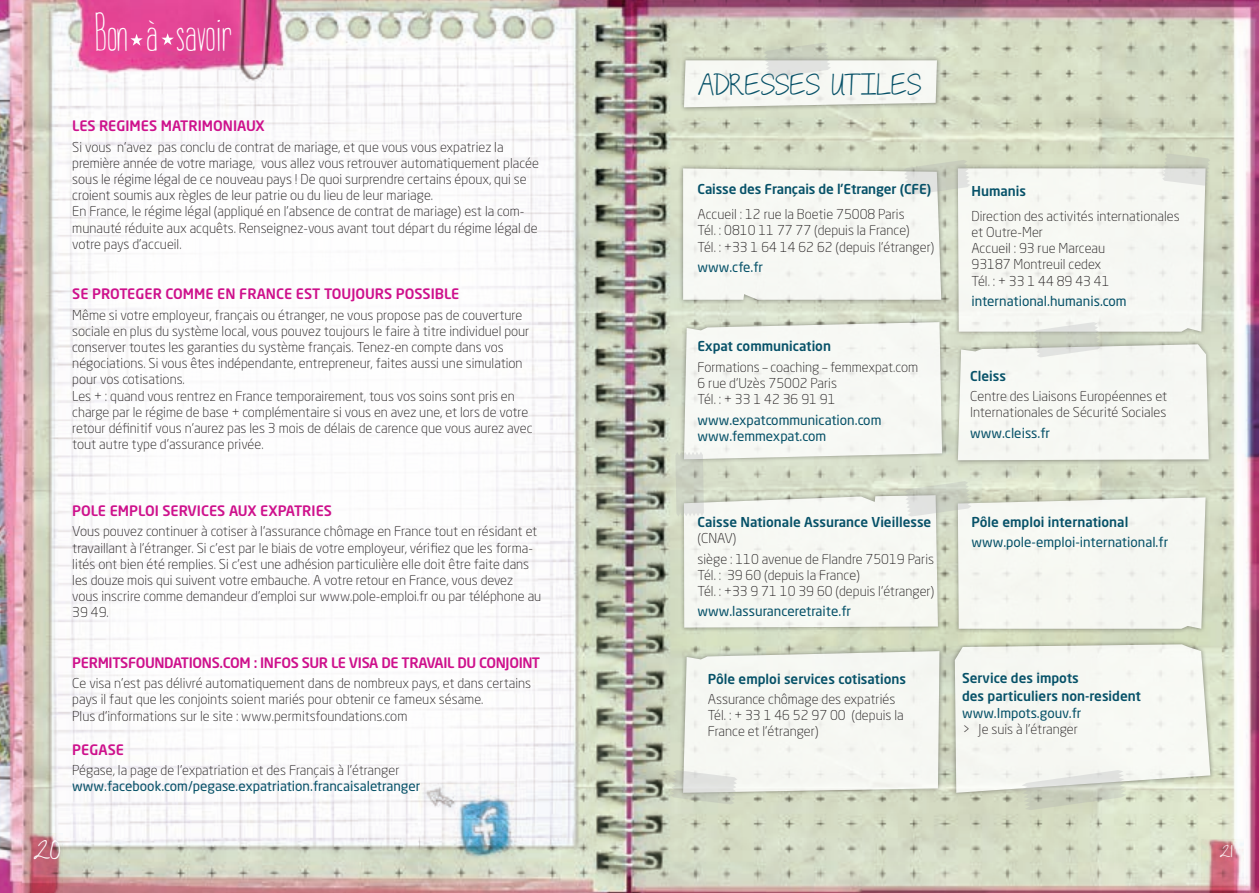
<style>
.page{position:relative;width:1259px;height:893px;background:#fff}
.page>*{position:absolute;margin:0;border:0;box-sizing:border-box;transform-origin:0 0}
.t1{font:37.5px "BEANPOLE";color:#fff}
.t2{font:24px "Janda Everyday Casual";color:#065168}
.t3{font:21px "Janda Everyday Casual";color:#fff}
.t4{font:500 14.25px "Neo Sans Std";color:#ce118c}
.t5{font:500 14.25px "Neo Sans Std";letter-spacing:-.025em;color:#ce118c}
.t6{font:300 13.5px/16.2px "Neo Sans Std";color:#231f20}
.t7{font:13.5px/16.2px "Neo Sans Std";color:#065168}
.t8{font:500 13.5px/18px "Neo Sans Std";color:#065168}
.t9{font:13.5px "Janda Everyday Casual";color:#fff}
.s1{font-weight:300;color:#231f20}
</style>
<div class="page">
<img style="left:0;top:0;width:1259px;height:893px">
<div style="left:679px;top:490px;width:263px;height:142px;background:#231f20;opacity:.5"></div>
<div style="left:953px;top:493px;width:257px;height:140px;background:#231f20;opacity:.5"></div>
<div style="left:678px;top:646px;width:266px;height:151px;background:#231f20;opacity:.5"></div>
<div style="left:950px;top:640px;width:264px;height:157px;background:#231f20;opacity:.5"></div>
<svg style="left:955px;top:644px;width:255px;height:166px"></svg>
<svg style="left:670px;top:651px;width:269px;height:153px"></svg>
<svg style="left:675px;top:153px;width:535px;height:476px"></svg>
<img style="left:420px;top:799px;width:99px;height:67px">
<img style="left:21px;top:834px;width:42px;height:59px">
<img style="left:1201px;top:839px;width:42px;height:54px">
<div style="left:679px;top:56px;width:262px;height:56px;background:#231f20;opacity:.5"></div>
<div style="left:68px;top:101px;width:479px;height:698px;background:#fff"></div>
<svg style="left:130px;top:34px;width:13px;height:12px"></svg>
<svg style="left:161px;top:33px;width:13px;height:12px"></svg>
<svg style="left:684px;top:43px;width:253px;height:64px"></svg>
<p class="t1" style="left:96px;top:4px;width:137px">Bon à savoir</p>
<p class="t4" style="left:72px;top:117px;width:194px">LES REGIMES MATRIMONIAUX</p>
<p class="t6" style="left:72px;top:138px;width:468px">Si vous n’avez pas conclu de contrat de mariage, et que vous vous expatriez la première année de votre mariage, vous allez vous retrouver automatiquement placée sous le régime légal de ce nouveau pays ! De quoi surprendre certains époux, qui se croient soumis aux règles de leur patrie ou du lieu de leur mariage.</p>
<p class="t6" style="left:72px;top:203px;width:467px">En France, le régime légal (appliqué en l’absence de contrat de mariage) est la com&shy;munauté réduite aux acquêts. Renseignez-vous avant tout départ du régime légal de votre pays d’accueil.</p>
<p class="t4" style="left:72px;top:285px;width:388px">SE PROTEGER COMME EN FRANCE EST TOUJOURS POSSIBLE</p>
<p class="t6" style="left:72px;top:307px;width:459px">Même si votre employeur, français ou étranger, ne vous propose pas de couverture sociale en plus du système local, vous pouvez toujours le faire à titre individuel pour conserver toutes les garanties du système français. Tenez-en compte dans vos négociations. Si vous êtes indépendante, entrepreneur, faites aussi une simulation pour vos cotisations.</p>
<p class="t6" style="left:72px;top:388px;width:462px">Les + : quand vous rentrez en France temporairement, tous vos soins sont pris en charge par le régime de base + complémentaire si vous en avez une, et lors de votre retour définitif vous n’aurez pas les 3 mois de délais de carence que vous aurez avec tout autre type d’assurance privée.</p>
<p class="t4" style="left:72px;top:502px;width:261px">POLE EMPLOI SERVICES AUX EXPATRIES</p>
<p class="t6" style="left:72px;top:523px;width:470px">Vous pouvez continuer à cotiser à l’assurance chômage en France tout en résidant et travaillant à l’étranger. Si c’est par le biais de votre employeur, vérifiez que les forma&shy;lités ont bien été remplies. Si c’est une adhésion particulière elle doit être faite dans les douze mois qui suivent votre embauche. A votre retour en France, vous devez vous inscrire comme demandeur d’emploi sur www.pole-emploi.fr ou par téléphone au 39 49.</p>
<p class="t5" style="left:72px;top:653px;width:469px">PERMITSFOUNDATIONS.COM : INFOS SUR LE VISA DE TRAVAIL DU CONJOINT</p>
<p class="t6" style="left:72px;top:675px;width:460px">Ce visa n’est pas délivré automatiquement dans de nombreux pays, et dans certains pays il faut que les conjoints soient mariés pour obtenir ce fameux sésame.</p>
<p class="t6" style="left:72px;top:707px;width:337px">Plus d’informations sur le site : www.permitsfoundations.com</p>
<p class="t4" style="left:72px;top:740px;width:53px">PEGASE</p>
<p class="t6" style="left:72px;top:762px;width:329px">Pégase, la page de l’expatriation et des Français à l’étranger</p>
<p class="t7" style="left:72px;top:778px;width:350px">www.facebook.com/pegase.expatriation.francaisaletranger</p>
<p class="t2" style="left:697px;top:73px;width:225px">ADRESSES UTILES</p>
<p class="t8" style="left:697px;top:180px;width:235px">Caisse des Français de l’Etranger (CFE)</p>
<p class="t6" style="left:697px;top:206px;width:208px">Accueil : 12 rue la Boetie 75008 Paris</p>
<p class="t6" style="left:697px;top:222px;width:214px">Tél. : 0810 11 77 77 (depuis la France)</p>
<p class="t6" style="left:697px;top:238px;width:238px">Tél. : +33 1 64 14 62 62 (depuis l’étranger)</p>
<p class="t7" style="left:697px;top:259px;width:67px">www.cfe.fr</p>
<p class="t8" style="left:697px;top:337px;width:135px">Expat communication</p>
<p class="t6" style="left:697px;top:359px;width:222px">Formations – coaching – femmexpat.com</p>
<p class="t6" style="left:697px;top:375px;width:141px">6 rue d’Uzès 75002 Paris</p>
<p class="t6" style="left:697px;top:391px;width:139px">Tél. : + 33 1 42 36 91 91</p>
<p class="t7" style="left:697px;top:411px;width:185px">www.expatcommunication.com www.femmexpat.com</p>
<p class="t8" style="left:971px;top:182px;width:56px">Humanis</p>
<p class="t6" style="left:971px;top:208px;width:210px">Direction des activités internationales et Outre-Mer</p>
<p class="t6" style="left:971px;top:240px;width:135px">Accueil : 93 rue Marceau<br>93187 Montreuil cedex</p>
<p class="t6" style="left:971px;top:272px;width:139px">Tél. : + 33 1 44 89 43 41</p>
<p class="t7" style="left:971px;top:293px;width:157px">international.humanis.com</p>
<p class="t8" style="left:970px;top:366px;width:37px">Cleiss</p>
<p class="t6" style="left:970px;top:388px;width:198px">Centre des Liaisons Européennes et<br>Internationales de Sécurité Sociales</p>
<p class="t7" style="left:970px;top:424px;width:82px">www.cleiss.fr</p>
<p class="t8" style="left:697px;top:513px;width:235px">Caisse Nationale Assurance Vieillesse</p>
<p class="t6" style="left:697px;top:530px;width:40px">(CNAV)</p>
<p class="t6" style="left:697px;top:550px;width:238px">siège : 110 avenue de Flandre 75019 Paris</p>
<p class="t6" style="left:697px;top:567px;width:164px">Tél. : 39 60 (depuis la France)</p>
<p class="t6" style="left:697px;top:583px;width:238px">Tél. : +33 9 71 10 39 60 (depuis l’étranger)</p>
<p class="t7" style="left:697px;top:603px;width:155px">www.lassuranceretraite.fr</p>
<p class="t8" style="left:708px;top:669px;width:200px">Pôle emploi services cotisations</p>
<p class="t6" style="left:708px;top:691px;width:189px">Assurance chômage des expatriés</p>
<p class="t6" style="left:708px;top:707px;width:197px">Tél. : + 33 1 46 52 97 00 (depuis la<br>France et l’étranger)</p>
<p class="t8" style="left:971px;top:513px;width:158px">Pôle emploi international</p>
<p class="t7" style="left:971px;top:534px;width:198px">www.pole-emploi-international.fr</p>
<p class="t8" style="left:962px;top:669px;width:180px">Service des impots<br>des particuliers non-resident</p>
<p class="t7" style="left:962px;top:704px;width:121px">www.Impots.gouv.fr <span class="s1">&gt; Je suis à l’étranger</span></p>
<h3 class="t3" style="left:34px;top:839px;width:29px">20</h3>
<p class="t9" style="left:1220px;top:845px;width:15px">21</p>
</div>
